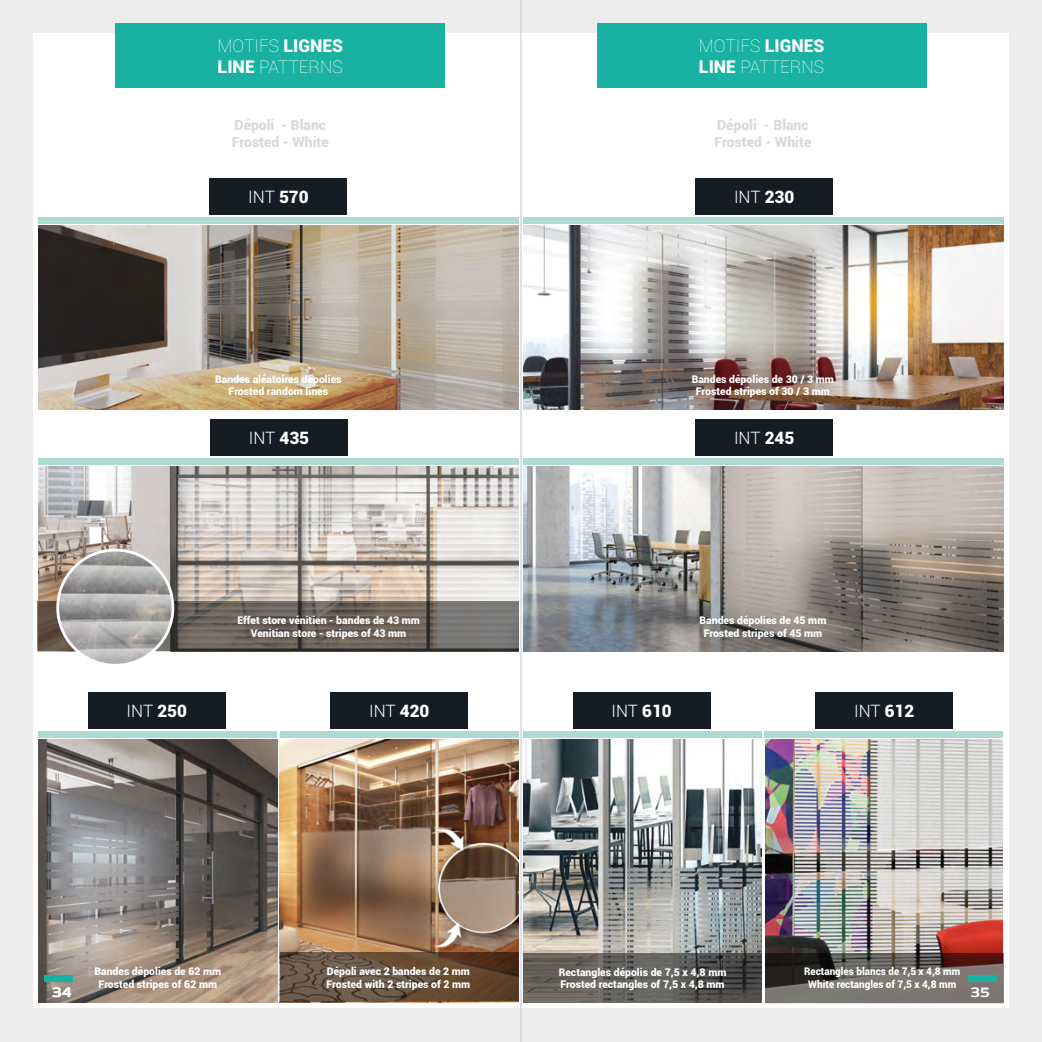
<style>
.page{position:relative;width:1042px;height:1042px;background:#fff}
.page>*{position:absolute;margin:0;border:0;box-sizing:border-box;transform-origin:0 0}
.t1{font:100 17.5px/21px "Roboto";color:#fff}
.t2{font:300 16.97px "Roboto";letter-spacing:-.01em;color:#fff}
.t3{font:900 14px/16.8px "Roboto";color:#dadada}
.t4{font:700 14px "Gomme Sans W04";color:#fff}
.t5{font:900 10.5px/12.6px "Roboto";color:#fff;text-align:center}
.t6{font:900 10.5px/12.6px "Roboto";color:#fff;text-align:center;scale:.95 1}
.s1{font-weight:900}
</style>
<div class="page">
<div style="left:496px;top:1008px;width:546px;height:34px;background:#ededed"></div>
<div style="left:496px;top:0;width:546px;height:34px;background:#ededed"></div>
<div style="left:1002px;top:1px;width:40px;height:1040px;background:#ededed"></div>
<div style="left:496px;top:34px;width:512px;height:974px;background:#fff"></div>
<div style="left:0;top:1008px;width:546px;height:34px;background:#ededed"></div>
<div style="left:0;top:0;width:546px;height:34px;background:#ededed"></div>
<div style="left:0;top:20px;width:40px;height:1022px;background:#ededed"></div>
<div style="left:33px;top:34px;width:513px;height:974px;background:#fff"></div>
<div style="left:116px;top:23px;width:329px;height:65px;background:#19b1a2"></div>
<img style="left:38px;top:467px;width:480px;height:134px">
<svg style="left:37px;top:601px;width:481px;height:50px;background:#69625b"></svg>
<img style="left:58px;top:550px;width:115px;height:115px;border-radius:58px">
<div style="left:56px;top:549px;width:118px;height:117px;border:3px solid #fff;border-radius:50%"></div>
<div style="left:597px;top:23px;width:329px;height:65px;background:#19b1a2"></div>
<img style="left:523px;top:467px;width:480px;height:184px">
<div style="left:38px;top:217px;width:480px;height:6px;background:#addad2"></div>
<img style="left:38px;top:225px;width:480px;height:185px">
<img style="left:523px;top:225px;width:480px;height:185px">
<div style="left:523px;top:217px;width:480px;height:6px;background:#addad2"></div>
<div style="left:695px;top:178px;width:138px;height:36px;background:#161c23"></div>
<div style="left:210px;top:178px;width:137px;height:36px;background:#161c23"></div>
<div style="left:523px;top:458px;width:480px;height:6px;background:#addad2"></div>
<div style="left:695px;top:420px;width:138px;height:36px;background:#161c23"></div>
<div style="left:38px;top:458px;width:480px;height:6px;background:#addad2"></div>
<div style="left:210px;top:420px;width:138px;height:36px;background:#161c23"></div>
<img style="left:39px;top:740px;width:238px;height:262px">
<img style="left:766px;top:740px;width:236px;height:213px">
<img style="left:523px;top:740px;width:239px;height:213px">
<div style="left:523px;top:731px;width:239px;height:6px;background:#addad2"></div>
<div style="left:573px;top:692px;width:137px;height:36px;background:#161c23"></div>
<div style="left:815px;top:692px;width:138px;height:36px;background:#161c23"></div>
<div style="left:764px;top:731px;width:239px;height:6px;background:#addad2"></div>
<div style="left:39px;top:731px;width:238px;height:6px;background:#addad2"></div>
<div style="left:88px;top:692px;width:137px;height:36px;background:#161c23"></div>
<div style="left:330px;top:692px;width:138px;height:36px;background:#161c23"></div>
<div style="left:280px;top:731px;width:238px;height:6px;background:#addad2"></div>
<img style="left:280px;top:740px;width:238px;height:212px">
<svg style="left:523px;top:953px;width:239px;height:50px;background:#5b5955"></svg>
<svg style="left:280px;top:952px;width:238px;height:50px;background:#624c39"></svg>
<div style="left:45px;top:975px;width:28px;height:6px;background:#19b1a2"></div>
<svg style="left:766px;top:953px;width:238px;height:50px;background:#625b56"></svg>
<div style="left:969px;top:975px;width:28px;height:6px;background:#19b1a2"></div>
<hr style="left:521px;top:0;width:1px;height:1042px;background:#b6c9d5">
<h1 class="t1" style="left:218px;top:35px;width:127px">MOTIFS <span class="s1">LIGNES<br>LINE</span> PATTERNS</h1>
<h3 class="t3" style="left:232px;top:116px;width:98px">Dépoli - Blanc<br>Frosted - White</h3>
<h1 class="t1" style="left:699px;top:35px;width:127px">MOTIFS <span class="s1">LIGNES<br>LINE</span> PATTERNS</h1>
<h3 class="t3" style="left:714px;top:116px;width:98px">Dépoli - Blanc<br>Frosted - White</h3>
<h2 class="t2" style="left:248px;top:185px;width:62px">INT <span class="s1">570</span></h2>
<h2 class="t2" style="left:734px;top:185px;width:62px">INT <span class="s1">230</span></h2>
<p class="t5" style="left:215px;top:372px;width:128px">Bandes aléatoires dépolies<br>Frosted random lines</p>
<p class="t5" style="left:692px;top:372px;width:144px">Bandes dépolies de 30 / 3 mm<br>Frosted stripes of 30 / 3 mm</p>
<h2 class="t2" style="left:249px;top:426px;width:62px">INT <span class="s1">435</span></h2>
<h2 class="t2" style="left:734px;top:426px;width:62px">INT <span class="s1">245</span></h2>
<p class="t5" style="left:237px;top:613px;width:184px">Effet store vénitien - bandes de 43 mm<br>Venitian store - stripes of 43 mm</p>
<p class="t5" style="left:699px;top:613px;width:128px">Bandes dépolies de 45 mm<br>Frosted stripes of 45 mm</p>
<h2 class="t2" style="left:127px;top:699px;width:62px">INT <span class="s1">250</span></h2>
<h2 class="t2" style="left:369px;top:699px;width:62px">INT <span class="s1">420</span></h2>
<h2 class="t2" style="left:611px;top:699px;width:62px">INT <span class="s1">610</span></h2>
<h2 class="t2" style="left:854px;top:699px;width:62px">INT <span class="s1">612</span></h2>
<h3 class="t4" style="left:52px;top:981px;width:21px">34</h3>
<p class="t5" style="left:94px;top:964px;width:128px">Bandes dépolies de 62 mm<br>Frosted stripes of 62 mm</p>
<p class="t5" style="left:326px;top:965px;width:145px;text-align:left">Dépoli avec 2 bandes de 2 mm<br>Frosted with 2 stripes of 2 mm</p>
<p class="t5" style="left:559px;top:965px;width:169px;text-align:left">Rectangles dépolis de 7,5 x 4,8 mm<br>Frosted rectangles of 7,5 x 4,8 mm</p>
<p class="t6" style="left:804px;top:964px;width:166px">Rectangles blancs de 7,5 x 4,8 mm<br>White rectangles of 7,5 x 4,8 mm</p>
<h3 class="t4" style="left:970px;top:981px;width:21px">35</h3>
</div>
